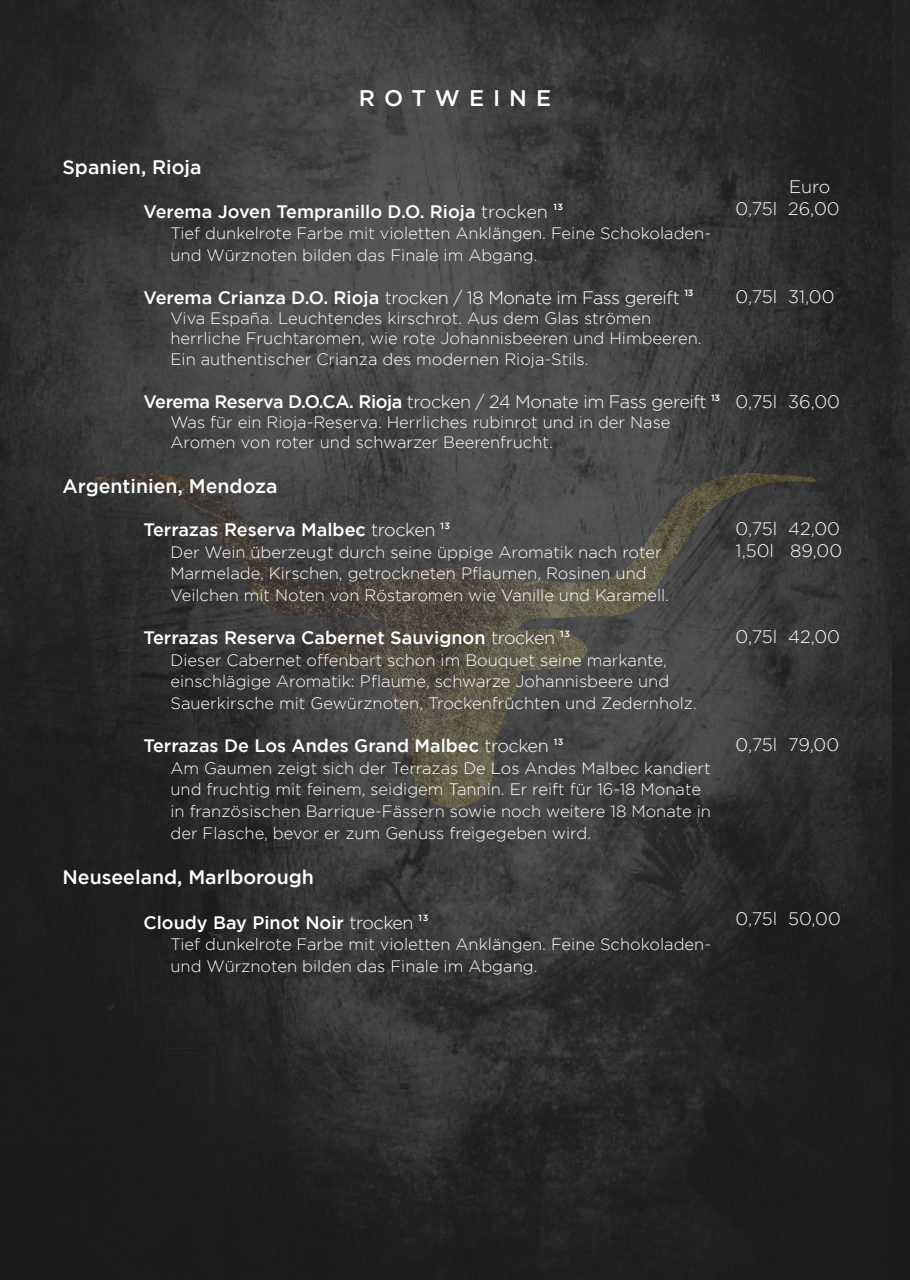
<style>
.page{position:relative;width:910px;height:1280px;background:#fff}
.page>*{position:absolute;margin:0;border:0;box-sizing:border-box;transform-origin:0 0}
.t1{font:500 22.5px "Gotham";letter-spacing:.4em;color:#fff}
.t2{font:500 19.5px "Gotham";color:#fff}
.t3{font:500 18px "Gotham";color:#fff}
.t4{font:300 18px "Gotham";letter-spacing:-.025em;color:#fff}
.t5{font:300 18px/21.6px "Gotham";color:#fff}
.t6{font:300 16.5px/21.6px "Gotham";color:#fff}
.s1{font-weight:300}
.s2{font-weight:500}
</style>
<div class="page">
<img style="left:0;top:0;width:893px;height:1280px">
<img style="left:893px;top:0;width:17px;height:1280px">
<img style="left:58px;top:252px;width:789px;height:776px">
<h1 class="t1" style="left:359px;top:85px;width:194px">ROTWEINE</h1>
<p class="t2" style="left:63px;top:156px;width:141px">Spanien, Rioja</p>
<p class="t3" style="left:144px;top:201px;width:421px">Verema Joven Tempranillo D.O. Rioja <span class="s1">trocken</span> <sup>13</sup></p>
<p class="t6" style="left:171px;top:222px;width:542px">Tief dunkelrote Farbe mit violetten Anklängen. Feine Schokoladen&shy;und Würznoten bilden das Finale im Abgang.</p>
<p class="t4" style="left:144px;top:288px;width:551px"><span class="s2">Verema Crianza D.O. Rioja</span> trocken / 18 Monate im Fass gereift <sup>13</sup></p>
<p class="t6" style="left:171px;top:308px;width:533px;line-height:19.8px">Viva España. Leuchtendes kirschrot. Aus dem Glas strömen herrliche Fruchtaromen, wie rote Johannisbeeren und Himbeeren.</p>
<p class="t6" style="left:171px;top:348px;width:420px">Ein authentischer Crianza des modernen Rioja-Stils.</p>
<p class="t4" style="left:144px;top:392px;width:578px"><span class="s2">Verema Reserva D.O.CA. Rioja</span> trocken / 24 Monate im Fass gereift <sup>13</sup></p>
<p class="t6" style="left:171px;top:412px;width:501px;line-height:19.8px">Was für ein Rioja-Reserva. Herrliches rubinrot und in der Nase<br>Aromen von roter und schwarzer Beerenfrucht.</p>
<p class="t2" style="left:63px;top:475px;width:216px">Argentinien, Mendoza</p>
<p class="t3" style="left:144px;top:520px;width:308px">Terrazas Reserva Malbec <span class="s1">trocken</span> <sup>13</sup></p>
<p class="t6" style="left:171px;top:541px;width:500px">Der Wein überzeugt durch seine üppige Aromatik nach roter<br>Marmelade, Kirschen, getrockneten Pflaumen, Rosinen und<br>Veilchen mit Noten von Röstaromen wie Vanille und Karamell.</p>
<p class="t3" style="left:144px;top:628px;width:428px">Terrazas Reserva Cabernet Sauvignon <span class="s1">trocken</span> <sup>13</sup></p>
<p class="t6" style="left:171px;top:649px;width:528px">Dieser Cabernet offenbart schon im Bouquet seine markante, einschlägige Aromatik: Pflaume, schwarze Johannisbeere und<br>Sauerkirsche mit Gewürznoten, Trockenfrüchten und Zedernholz.</p>
<p class="t3" style="left:144px;top:736px;width:421px">Terrazas De Los Andes Grand Malbec <span class="s1">trocken</span> <sup>13</sup></p>
<p class="t6" style="left:171px;top:757px;width:542px">Am Gaumen zeigt sich der Terrazas De Los Andes Malbec kandiert und fruchtig mit feinem, seidigem Tannin. Er reift für 16-18 Monate in französischen Barrique-Fässern sowie noch weitere 18 Monate in der Flasche, bevor er zum Genuss freigegeben wird.</p>
<p class="t2" style="left:63px;top:866px;width:253px">Neuseeland, Marlborough</p>
<p class="t3" style="left:144px;top:912px;width:286px">Cloudy Bay Pinot Noir <span class="s1">trocken</span> <sup>13</sup></p>
<p class="t6" style="left:171px;top:933px;width:542px">Tief dunkelrote Farbe mit violetten Anklängen. Feine Schokoladen&shy;und Würznoten bilden das Finale im Abgang.</p>
<p class="t5" style="left:736px;top:176px;width:106px;text-indent:53px">Euro<br>0,75l 26,00</p>
<p class="t4" style="left:736px;top:286px;width:100px">0,75l 31,00</p>
<p class="t4" style="left:736px;top:391px;width:106px">0,75l 36,00</p>
<p class="t5" style="left:736px;top:518px;width:108px">0,75l 42,00<br>1,50l 89,00</p>
<p class="t4" style="left:736px;top:627px;width:106px">0,75l 42,00</p>
<p class="t4" style="left:736px;top:734px;width:105px">0,75l 79,00</p>
<p class="t4" style="left:736px;top:908px;width:107px">0,75l 50,00</p>
</div>
